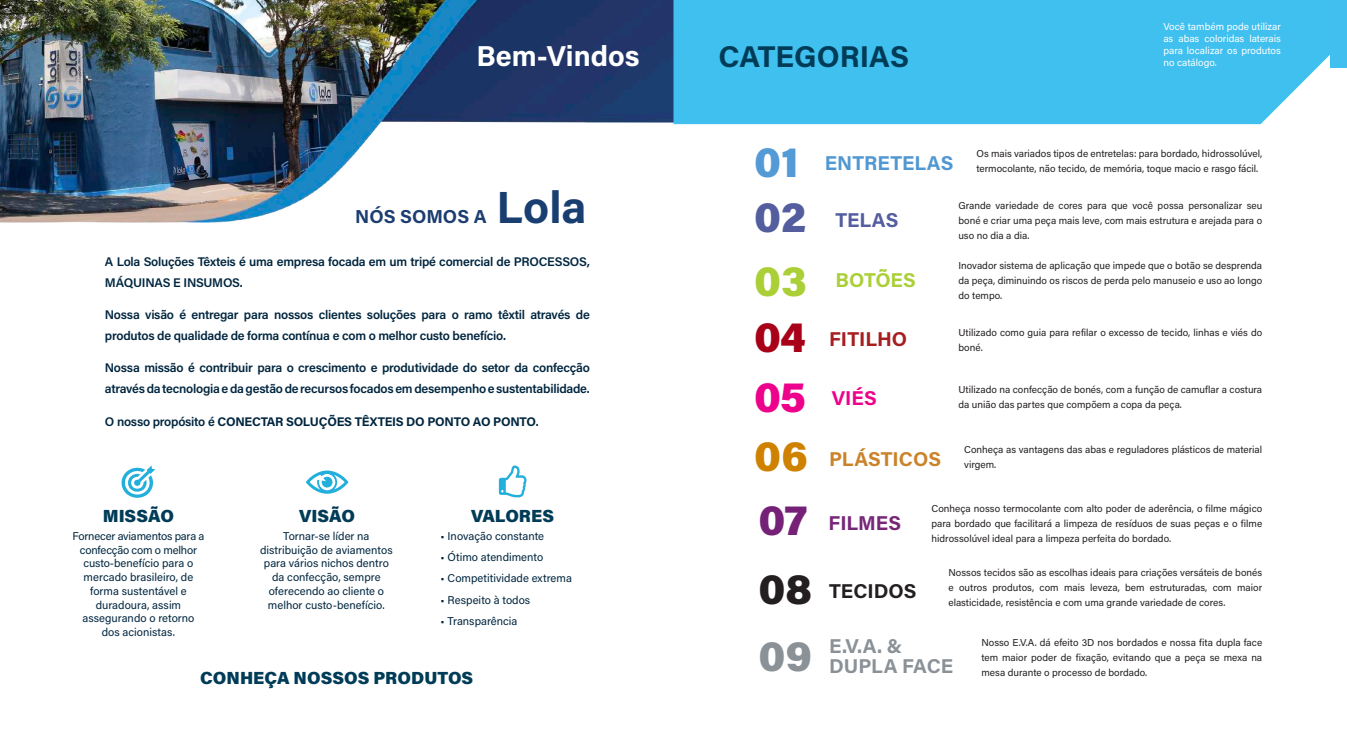
<style>
.page{position:relative;width:1347px;height:745px;background:#fff}
.page>*{position:absolute;margin:0;border:0;box-sizing:border-box;transform-origin:0 0}
.t1{font:45px "Acumin Variable Concept";color:#193e70}
.t2{font:900 41.25px "Acumin Pro";color:#539ad7}
.t3{font:900 41.25px "Acumin Pro";color:#545d9e}
.t4{font:900 41.25px "Acumin Pro";color:#abcf37}
.t5{font:900 41.25px "Acumin Pro";color:#762178}
.t6{font:900 41.25px "Acumin Pro";color:#a80018}
.t7{font:900 41.25px "Acumin Pro";color:#ed028c}
.t8{font:900 41.25px "Acumin Pro";color:#ce8200}
.t9{font:900 41.25px "Acumin Pro";color:#8a9197}
.t10{font:900 41.25px "Acumin Pro";color:#231f20}
.t11{font:700 30px "Acumin Pro";color:#003b57}
.t12{font:28.75px "Acumin Variable Concept";color:#fff}
.t13{font:700 20px/20px "Acumin Pro";letter-spacing:-.01em;color:#8a9197}
.t14{font:700 20px "Acumin Pro";letter-spacing:.005em;color:#5198d2}
.t15{font:700 20px "Acumin Pro";color:#cb832a}
.t16{font:700 20px "Acumin Pro";color:#a71e21}
.t17{font:700 20px "Acumin Pro";color:#231f20}
.t18{font:700 20px "Acumin Pro";color:#772778}
.t19{font:700 20px "Acumin Pro";color:#abcf38}
.t20{font:700 20px "Acumin Pro";letter-spacing:.005em;color:#545da0}
.t21{font:700 20px "Acumin Pro";color:#ed028c}
.t22{font:700 18.75px "Acumin Pro";color:#1b3d70}
.t23{font:900 17.5px "Acumin Pro";color:#003b57}
.t24{font:600 12.5px/21.2px "Acumin Pro";letter-spacing:-.02em;color:#00263f}
.t25{font:700 12.5px "Acumin Pro";letter-spacing:-.02em;color:#00263f}
.t26{font:11.25px/13.8px "Acumin Pro";color:#00263f;text-align:center}
.t27{font:10px/15px "Acumin Pro";color:#231f20;text-align:justify}
.t28{font:10px/12px "Acumin Pro";color:#fff;text-align:justify}
.s1{font-weight:600}
</style>
<div class="page">
<img style="left:0;top:0;width:673px;height:498px">
<div style="left:673px;top:0;width:657px;height:124px;background:#3fc0ef"></div>
<svg style="left:306px;top:470px;width:42px;height:23px"></svg>
<svg style="left:120px;top:465px;width:35px;height:33px"></svg>
<svg style="left:499px;top:465px;width:27px;height:32px"></svg>
<div style="left:1330px;top:0;width:16px;height:67px;background:#41bfef"></div>
<h3 class="t12" style="left:476px;top:37px;width:165px">Bem-Vindos</h3>
<h3 class="t22" style="left:355px;top:203px;width:133px">NÓS SOMOS A</h3>
<h1 class="t1" style="left:496px;top:177px;width:91px">Lola</h1>
<p class="t24" style="left:105px;top:250px;width:486px">A Lola Soluções Têxteis é uma empresa focada em um tripé comercial de PROCESSOS,<br>MÁQUINAS E INSUMOS.</p>
<p class="t24" style="left:105px;top:303px;width:486px">Nossa visão é entregar para nossos clientes soluções para o ramo têxtil através de produtos de qualidade de forma contínua e com o melhor custo benefício.</p>
<p class="t24" style="left:105px;top:356px;width:486px">Nossa missão é contribuir para o crescimento e produtividade do setor da confecção através da tecnologia e da gestão de recursos focados em desempenho e sustentabilidade.</p>
<p class="t25" style="left:105px;top:412px;width:435px"><span class="s1">O nosso propósito é</span> CONECTAR SOLUÇÕES TÊXTEIS DO PONTO AO PONTO<span class="s1">.</span></p>
<h3 class="t23" style="left:103px;top:503px;width:73px">MISSÃO</h3>
<h3 class="t23" style="left:299px;top:503px;width:57px">VISÃO</h3>
<h3 class="t23" style="left:471px;top:503px;width:84px">VALORES</h3>
<p class="t26" style="left:72px;top:528px;width:134px">Fornecer aviamentos para a confecção com o melhor custo-benefício para o mercado brasileiro, de forma sustentável e duradoura, assim assegurando o retorno dos acionistas.</p>
<p class="t26" style="left:260px;top:528px;width:134px">Tornar-se líder na distribuição de aviamentos para vários nichos dentro da confecção, sempre oferecendo ao cliente o melhor custo-benefício.</p>
<p class="t26" style="left:440px;top:528px;width:105px">• Inovação constante</p>
<p class="t26" style="left:440px;top:549px;width:104px">• Ótimo atendimento</p>
<p class="t26" style="left:440px;top:570px;width:133px">• Competitividade extrema</p>
<p class="t26" style="left:440px;top:592px;width:91px">• Respeito à todos</p>
<p class="t26" style="left:440px;top:613px;width:78px">• Transparência</p>
<h3 class="t23" style="left:200px;top:665px;width:275px">CONHEÇA NOSSOS PRODUTOS</h3>
<h3 class="t11" style="left:718px;top:36px;width:192px">CATEGORIAS</h3>
<p class="t28" style="left:1163px;top:20px;width:119px">Você também pode utilizar as abas coloridas laterais para localizar os produtos no catálogo.</p>
<h2 class="t2" style="left:754px;top:133px;width:46px">01</h2>
<h2 class="t3" style="left:754px;top:188px;width:54px">02</h2>
<h2 class="t4" style="left:754px;top:252px;width:54px">03</h2>
<h2 class="t6" style="left:754px;top:307px;width:53px">04</h2>
<h2 class="t7" style="left:754px;top:368px;width:53px">05</h2>
<h2 class="t8" style="left:754px;top:427px;width:55px">06</h2>
<h2 class="t5" style="left:758px;top:490px;width:51px">07</h2>
<h2 class="t10" style="left:758px;top:559px;width:55px">08</h2>
<h2 class="t9" style="left:758px;top:626px;width:55px">09</h2>
<p class="t27" style="left:976px;top:146px;width:287px">Os mais variados tipos de entretelas: para bordado, hidrossolúvel, termocolante, não tecido, de memória, toque macio e rasgo fácil.</p>
<p class="t27" style="left:958px;top:197px;width:305px">Grande variedade de cores para que você possa personalizar seu boné e criar uma peça mais leve, com mais estrutura e arejada para o uso no dia a dia.</p>
<h3 class="t14" style="left:824px;top:149px;width:130px">ENTRETELAS</h3>
<h3 class="t20" style="left:835px;top:205px;width:65px">TELAS</h3>
<h3 class="t19" style="left:835px;top:265px;width:82px">BOTÕES</h3>
<p class="t27" style="left:958px;top:257px;width:305px">Inovador sistema de aplicação que impede que o botão se desprenda da peça, diminuindo os riscos de perda pelo manuseio e uso ao longo do tempo.</p>
<p class="t27" style="left:958px;top:324px;width:305px">Utilizado como guia para refilar o excesso de tecido, linhas e viés do boné.</p>
<p class="t27" style="left:958px;top:381px;width:305px">Utilizado na confecção de bonés, com a função de camuflar a costura da união das partes que compõem a copa da peça.</p>
<p class="t27" style="left:964px;top:441px;width:299px">Conheça as vantagens das abas e reguladores plásticos de material virgem.</p>
<p class="t27" style="left:931px;top:500px;width:332px">Conheça nosso termocolante com alto poder de aderência, o filme mágico para bordado que facilitará a limpeza de resíduos de suas peças e o filme hidrossolúvel ideal para a limpeza perfeita do bordado.</p>
<h3 class="t16" style="left:829px;top:324px;width:80px">FITILHO</h3>
<h3 class="t21" style="left:831px;top:383px;width:46px">VIÉS</h3>
<h3 class="t15" style="left:829px;top:444px;width:113px">PLÁSTICOS</h3>
<h3 class="t18" style="left:828px;top:508px;width:74px">FILMES</h3>
<h3 class="t17" style="left:829px;top:576px;width:89px">TECIDOS</h3>
<p class="t27" style="left:948px;top:564px;width:315px">Nossos tecidos são as escolhas ideais para criações versáteis de bonés e outros produtos, com mais leveza, bem estruturadas, com maior elasticidade, resistência e com uma grande variedade de cores.</p>
<h3 class="t13" style="left:829px;top:635px;width:125px">E.V.A. &amp;<br>DUPLA FACE</h3>
<p class="t27" style="left:981px;top:634px;width:282px">Nosso E.V.A. dá efeito 3D nos bordados e nossa fita dupla face tem maior poder de fixação, evitando que a peça se mexa na mesa durante o processo de bordado.</p>
</div>
